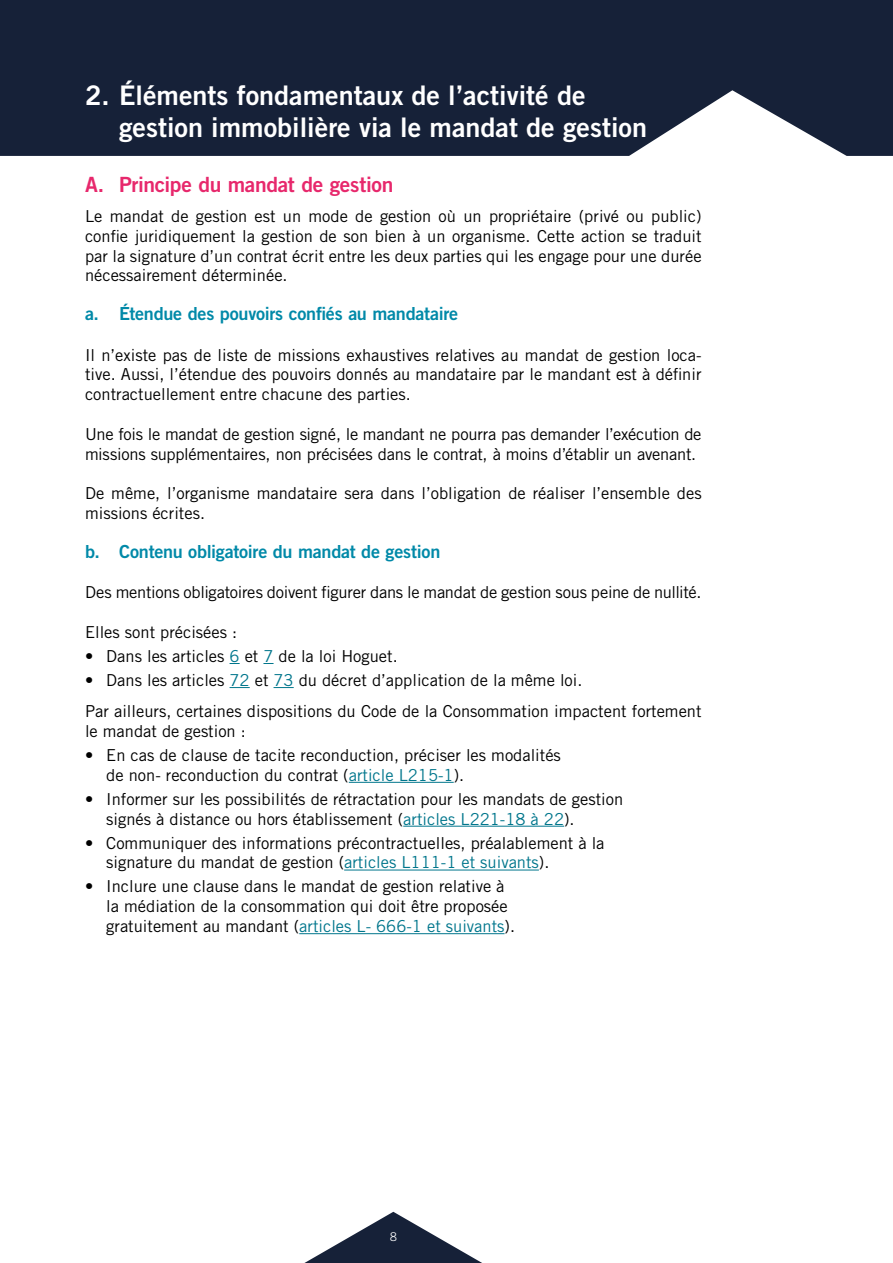
<style>
.page{position:relative;width:893px;height:1263px;background:#fff}
.page>*{position:absolute;margin:0;border:0;box-sizing:border-box;transform-origin:0 0}
.t1{font:27px/32.4px "Trade Gothic LT Std Bd 2";color:#fff}
.t2{font:21px "Trade Gothic LT Std Bd 2";letter-spacing:-.015em;color:#e7286c}
.t3{font:18px "Trade Gothic LT Std Bd 2";letter-spacing:-.015em;color:#0089a8}
.t4{font:16.5px/19.8px "Trade Gothic LT Std";color:#000}
.t5{font:300 12px "Trade Gothic LT Std";color:#fff}
.s1{color:#00768c}
</style>
<div class="page">
<svg style="left:304px;top:1212px;width:178px;height:51px"></svg>
<div style="left:0;top:0;width:893px;height:156px;background:#162138"></div>
<svg style="left:230px;top:687px;width:20px;height:1px"></svg>
<svg style="left:274px;top:687px;width:20px;height:1px"></svg>
<hr style="left:349px;top:782px;width:105px;height:1px;background:#00768c">
<hr style="left:403px;top:826px;width:161px;height:1px;background:#00768c">
<hr style="left:344px;top:870px;width:195px;height:1px;background:#00768c">
<hr style="left:299px;top:933px;width:205px;height:1px;background:#00768c">
<h1 class="t1" style="left:119px;top:78px;width:529px;text-indent:-34px">2. Éléments fondamentaux de l’activité de gestion immobilière via le mandat de gestion</h1>
<p class="t2" style="left:85px;top:171px;width:310px">A. Principe du mandat de gestion</p>
<p class="t4" style="left:85px;top:206px;width:618px;text-align:justify">Le mandat de gestion est un mode de gestion où un propriétaire (privé ou public) confie juridiquement la gestion de son bien à un organisme. Cette action se traduit par la signature d’un contrat écrit entre les deux parties qui les engage pour une durée nécessairement déterminée.</p>
<p class="t3" style="left:85px;top:302px;width:375px">a. Étendue des pouvoirs confiés au mandataire</p>
<p class="t4" style="left:85px;top:345px;width:618px;text-align:justify">Il n’existe pas de liste de missions exhaustives relatives au mandat de gestion loca&shy;tive. Aussi, l’étendue des pouvoirs donnés au mandataire par le mandant est à définir contractuellement entre chacune des parties.</p>
<p class="t4" style="left:85px;top:424px;width:618px">Une fois le mandat de gestion signé, le mandant ne pourra pas demander l’exécution de missions supplémentaires, non précisées dans le contrat, à moins d’établir un avenant.</p>
<p class="t4" style="left:85px;top:483px;width:618px">De même, l’organisme mandataire sera dans l’obligation de réaliser l’ensemble des missions écrites.</p>
<p class="t3" style="left:85px;top:540px;width:357px">b. Contenu obligatoire du mandat de gestion</p>
<p class="t4" style="left:85px;top:582px;width:618px">Des mentions obligatoires doivent figurer dans le mandat de gestion sous peine de nullité.</p>
<p class="t4" style="left:85px;top:622px;width:154px">Elles sont précisées :</p>
<p class="t4" style="left:85px;top:646px;width:314px">• Dans les articles <span class="s1">6</span> et <span class="s1">7</span> de la loi Hoguet.</p>
<p class="t4" style="left:85px;top:664px;width:618px;line-height:31px">• Dans les articles <span class="s1">72</span> et <span class="s1">73</span> du décret d’application de la même loi.<br>Par ailleurs, certaines dispositions du Code de la Consommation impactent fortement</p>
<p class="t4" style="left:85px;top:721px;width:162px">le mandat de gestion :</p>
<p class="t4" style="left:106px;top:745px;width:456px;text-indent:-21px">• En cas de clause de tacite reconduction, préciser les modalités de non- reconduction du contrat (<span class="s1">article L215-1</span>).</p>
<p class="t4" style="left:106px;top:789px;width:518px;text-indent:-21px">• Informer sur les possibilités de rétractation pour les mandats de gestion signés à distance ou hors établissement (<span class="s1">articles L221-18 à 22</span>).</p>
<p class="t4" style="left:106px;top:833px;width:500px;text-indent:-21px">• Communiquer des informations précontractuelles, préalablement à la signature du mandat de gestion (<span class="s1">articles L111-1 et suivants</span>).</p>
<p class="t4" style="left:106px;top:876px;width:410px;text-indent:-21px">• Inclure une clause dans le mandat de gestion relative à la médiation de la consommation qui doit être proposée gratuitement au mandant (<span class="s1">articles L- 666-1 et suivants</span>).</p>
<p class="t5" style="left:390px;top:1230px;width:8px">8</p>
</div>
